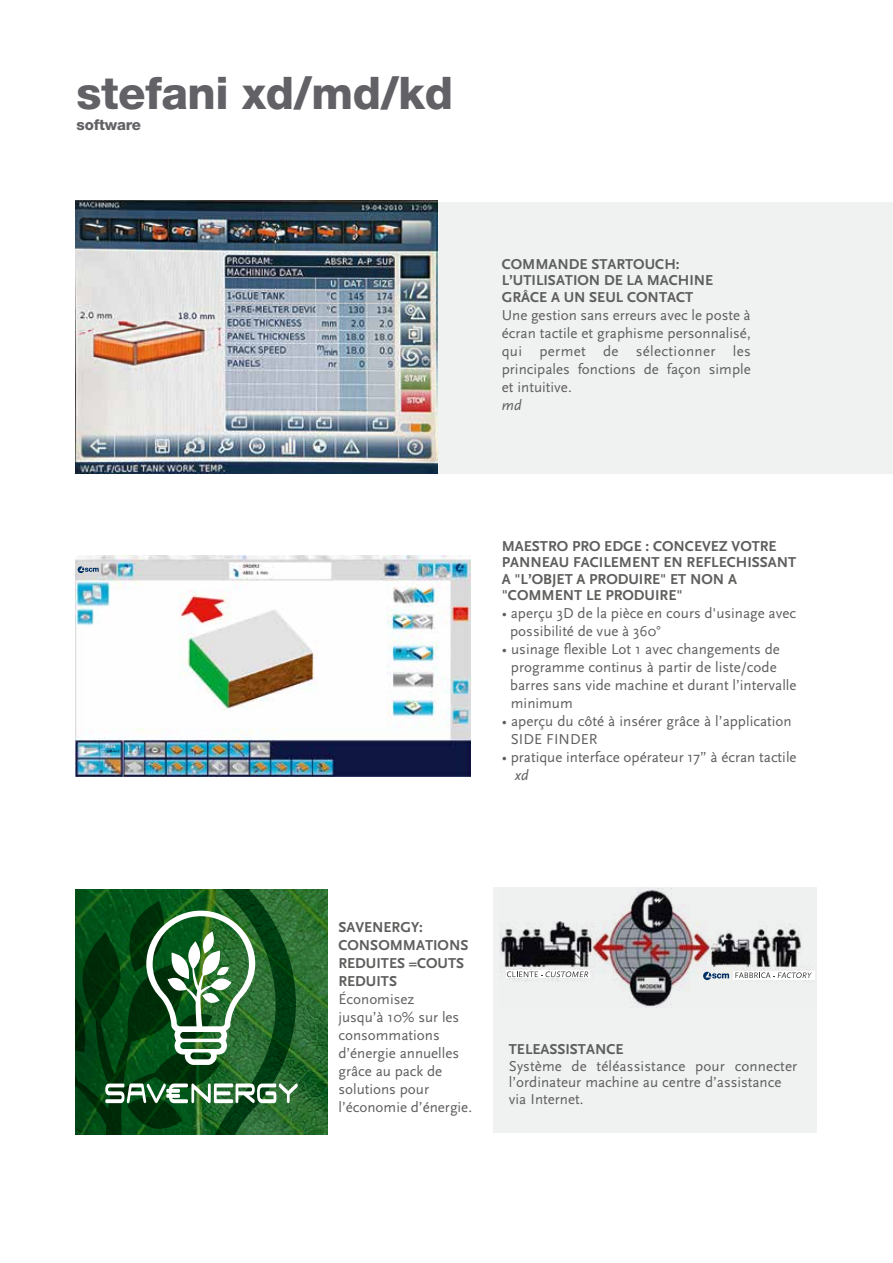
<style>
.page{position:relative;width:893px;height:1263px;background:#fff}
.page>*{position:absolute;margin:0;border:0;box-sizing:border-box;transform-origin:0 0}
.t1{font:800 45px "Helvetica Neue LT Std";letter-spacing:-.01em;color:#626166}
.t2{font:15px/18px "Scala Sans";color:#5e5e5d}
.t3{font:700 15px/16.5px "Scala Sans";color:#5e5e5d}
.t4{font:800 15px "Helvetica Neue LT Std";letter-spacing:-.01em;color:#626166}
.t5{font:italic 15px "Scala Sans";color:#5e5e5d}
</style>
<div class="page">
<div style="left:493px;top:887px;width:323px;height:246px;background:#f0f1f1"></div>
<div style="left:425px;top:202px;width:468px;height:271px;background:#f0f1f1"></div>
<img style="left:75px;top:555px;width:396px;height:221px">
<img style="left:75px;top:201px;width:363px;height:272px">
<img style="left:500px;top:888px;width:315px;height:120px">
<svg style="left:506px;top:970px;width:83px;height:8px"></svg>
<svg style="left:507px;top:971px;width:81px;height:6px"></svg>
<div style="left:733px;top:971px;width:81px;height:9px;background:#fff"></div>
<svg style="left:735px;top:972px;width:77px;height:6px"></svg>
<svg style="left:703px;top:972px;width:26px;height:8px"></svg>
<svg style="left:78px;top:566px;width:21px;height:7px"></svg>
<img style="left:75px;top:889px;width:253px;height:246px">
<svg style="left:75px;top:890px;width:221px;height:245px;background:#0e4f1b"></svg>
<svg style="left:146px;top:911px;width:109px;height:154px"></svg>
<svg style="left:105px;top:1083px;width:193px;height:20px"></svg>
<h1 class="t1" style="left:77px;top:66px;width:378px">stefani xd/md/kd</h1>
<p class="t4" style="left:77px;top:116px;width:66px">software</p>
<p class="t3" style="left:502px;top:256px;width:213px">COMMANDE STARTOUCH:<br>L’UTILISATION DE LA MACHINE<br>GRÂCE A UN SEUL CONTACT</p>
<p class="t2" style="left:502px;top:306px;width:251px;text-align:justify">Une gestion sans erreurs avec le poste à écran tactile et graphisme personnalisé, qui permet de sélectionner les principales fonctions de façon simple et intuitive.</p>
<p class="t5" style="left:502px;top:397px;width:21px">md</p>
<p class="t3" style="left:502px;top:538px;width:296px">MAESTRO PRO EDGE : CONCEVEZ VOTRE<br>PANNEAU FACILEMENT EN REFLECHISSANT<br>A "L’OBJET A PRODUIRE" ET NON A "COMMENT LE PRODUIRE"</p>
<p class="t2" style="left:510px;top:605px;width:287px;text-indent:-8px">• aperçu 3D de la pièce en cours d'usinage avec possibilité de vue à 360°</p>
<p class="t2" style="left:510px;top:641px;width:288px;text-indent:-8px">• usinage flexible Lot 1 avec changements de programme continus à partir de liste/code barres sans vide machine et durant l’intervalle minimum</p>
<p class="t2" style="left:511px;top:713px;width:282px;text-indent:-9px">• aperçu du côté à insérer grâce à l’application<br>SIDE FINDER</p>
<p class="t2" style="left:502px;top:749px;width:296px">• pratique interface opérateur 17” à écran tactile</p>
<p class="t5" style="left:515px;top:767px;width:15px">xd</p>
<p class="t3" style="left:338px;top:918px;width:132px;line-height:18px">SAVENERGY:<br>CONSOMMATIONS<br>REDUITES =COUTS<br>REDUITS</p>
<p class="t2" style="left:338px;top:990px;width:135px">Économisez<br>jusqu’à 10% sur les consommations d’énergie annuelles grâce au pack de solutions pour l’économie d’énergie.</p>
<p class="t3" style="left:509px;top:1042px;width:116px">TELEASSISTANCE</p>
<p class="t2" style="left:509px;top:1058px;width:290px;line-height:16.5px">Système de téléassistance pour connecter l’ordinateur machine au centre d’assistance via Internet.</p>
</div>
